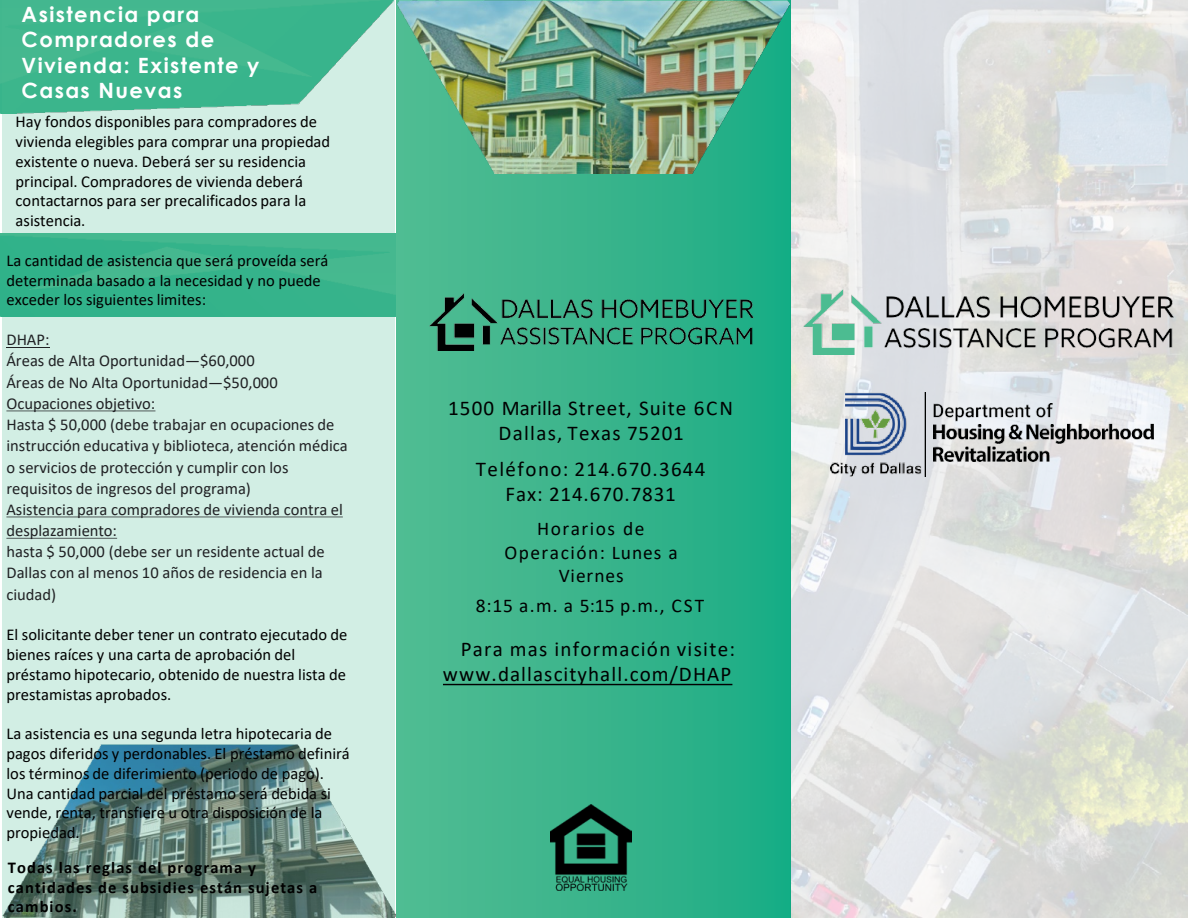
<style>
.page{position:relative;width:1188px;height:918px;background:#fff}
.page>*{position:absolute;margin:0;border:0;box-sizing:border-box;transform-origin:0 0}
.t1{font:21px/25.2px "Calibri";letter-spacing:.055em;color:#000101;text-align:center}
.t2{font:700 21px/25.2px "Century Gothic";letter-spacing:.065em;color:#fff}
.t3{font:19.5px/23.4px "Calibri";letter-spacing:.075em;color:#000101;text-align:center}
.t4{font:16.5px/19.8px "Calibri";color:#000}
.t5{font:16.5px/21.1px "Calibri";color:#202124}
.t6{font:700 16.5px/19.8px "Calibri";letter-spacing:.06em;color:#000}
</style>
<div class="page">
<div style="left:2px;top:0;width:393px;height:918px;background:#4bbd93;opacity:.25"></div>
<img style="left:0;top:233px;width:396px;height:83px">
<img style="left:396px;top:0;width:792px;height:918px">
<svg style="left:443px;top:684px;width:289px;height:1px"></svg>
<img style="left:804px;top:290px;width:370px;height:65px">
<img style="left:429px;top:294px;width:324px;height:56px">
<img style="left:551px;top:804px;width:80px;height:86px">
<img style="left:396px;top:0;width:394px;height:174px">
<img style="left:933px;top:403px;width:220px;height:59px">
<img style="left:831px;top:393px;width:94px;height:83px">
<hr style="left:6px;top:347px;width:44px;height:1px;background:#202124">
<svg style="left:6px;top:411px;width:149px;height:1px"></svg>
<svg style="left:6px;top:517px;width:337px;height:1px"></svg>
<svg style="left:6px;top:538px;width:111px;height:1px"></svg>
<p class="t2" style="left:22px;top:1px;width:239px">Asistencia para<br>Compradores de<br>Vivienda: Existente y<br>Casas Nuevas</p>
<p class="t4" style="left:16px;top:111px;width:316px">Hay fondos disponibles para compradores de vivienda elegibles para comprar una propiedad existente o nueva. Deberá ser su residencia principal. Compradores de vivienda deberá contactarnos para ser precalificados para la asistencia.</p>
<p class="t4" style="left:6px;top:250px;width:324px">La cantidad de asistencia que será proveída será determinada basado a la necesidad y no puede exceder los siguientes limites:</p>
<p class="t5" style="left:6px;top:329px;width:45px">DHAP:</p>
<p class="t5" style="left:6px;top:350px;width:250px">Áreas de Alta Oportunidad—$60,000</p>
<p class="t5" style="left:6px;top:371px;width:273px">Áreas de No Alta Oportunidad—$50,000</p>
<p class="t5" style="left:6px;top:392px;width:150px">Ocupaciones objetivo:</p>
<p class="t5" style="left:6px;top:414px;width:343px">Hasta $ 50,000 (debe trabajar en ocupaciones de instrucción educativa y biblioteca, atención médica o servicios de protección y cumplir con los requisitos de ingresos del programa)</p>
<p class="t5" style="left:6px;top:498px;width:338px">Asistencia para compradores de vivienda contra el desplazamiento:</p>
<p class="t5" style="left:6px;top:541px;width:320px;text-align:justify">hasta $ 50,000 (debe ser un residente actual de Dallas con al menos 10 años de residencia en la ciudad)</p>
<p class="t4" style="left:6px;top:624px;width:342px">El solicitante deber tener un contrato ejecutado de bienes raíces y una carta de aprobación del préstamo hipotecario, obtenido de nuestra lista de prestamistas aprobados.</p>
<p class="t4" style="left:6px;top:723px;width:345px">La asistencia es una segunda letra hipotecaria de pagos diferidos y perdonables. El préstamo definirá los términos de diferimiento (periodo de pago).<br>Una cantidad parcial del préstamo será debida si vende, renta, transfiere u otra disposición de la propiedad.</p>
<p class="t6" style="left:8px;top:857px;width:311px">Todas las reglas del programa y cantidades de subsidies están sujetas a cambios.</p>
<p class="t1" style="left:448px;top:395px;width:287px">1500 Marilla Street, Suite 6CN<br>Dallas, Texas 75201</p>
<p class="t1" style="left:476px;top:456px;width:231px">Teléfono: 214.670.3644</p>
<p class="t1" style="left:506px;top:481px;width:172px">Fax: 214.670.7831</p>
<p class="t3" style="left:504px;top:517px;width:175px">Horarios de<br>Operación: Lunes a<br>Viernes</p>
<p class="t3" style="left:476px;top:593px;width:230px">8:15 a.m. a 5:15 p.m., CST</p>
<p class="t1" style="left:443px;top:636px;width:294px;text-align:right">Para mas información visite: www.dallascityhall.com/DHAP</p>
</div>
